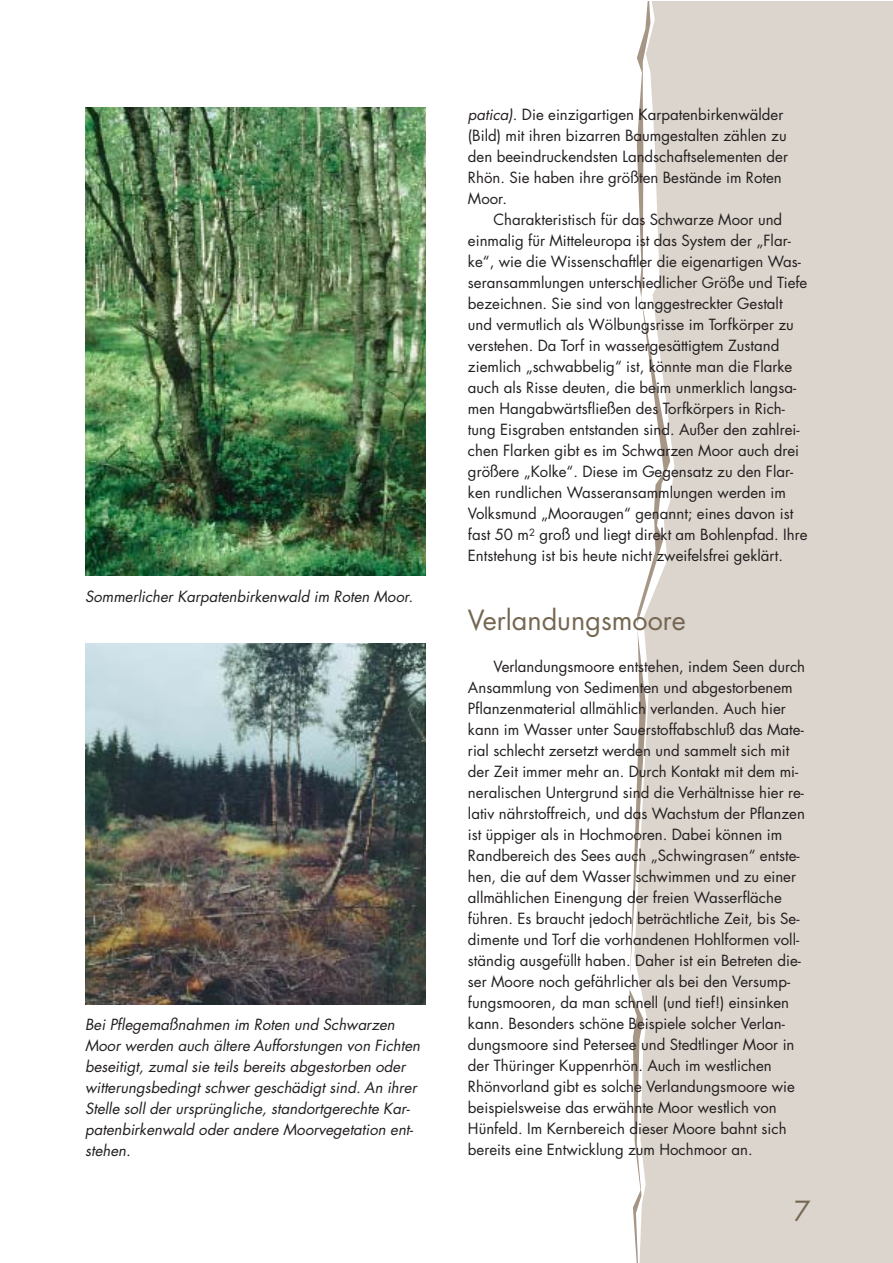
<style>
.page{position:relative;width:893px;height:1263px;background:#fff}
.page>*{position:absolute;margin:0;border:0;box-sizing:border-box;transform-origin:0 0}
.t1{font:27px "Futura";color:#766752}
.t2{font:15px/21px "Futura";color:#231f20}
.t3{font:italic 15px/21px "Futura";color:#231f20}
.s1{font-style:italic}
</style>
<div class="page">
<div style="left:634px;top:2px;width:258px;height:1260px;background:#dcd5cd"></div>
<img style="left:85px;top:644px;width:340px;height:361px">
<img style="left:85px;top:108px;width:340px;height:468px">
<p class="t3" style="left:85px;top:587px;width:329px">Sommerlicher Karpatenbirkenwald im Roten Moor.</p>
<p class="t3" style="left:85px;top:1015px;width:336px">Bei Pflegemaßnahmen im Roten und Schwarzen Moor werden auch ältere Aufforstungen von Fichten beseitigt, zumal sie teils bereits abgestorben oder witterungsbedingt schwer geschädigt sind. An ihrer Stelle soll der ursprüngliche, standortgerechte Kar&shy;patenbirkenwald oder andere Moorvegetation ent&shy;stehen.</p>
<p class="t2" style="left:468px;top:106px;width:321px"><span class="s1">patica)</span>. Die einzigartigen Karpatenbirkenwälder (Bild) mit ihren bizarren Baumgestalten zählen zu den beeindruckendsten Landschaftselementen der Rhön. Sie haben ihre größten Bestände im Roten Moor.</p>
<p class="t2" style="left:468px;top:211px;width:341px;text-indent:26px">Charakteristisch für das Schwarze Moor und einmalig für Mitteleuropa ist das System der „Flar&shy;ke“, wie die Wissenschaftler die eigenartigen Was&shy;seransammlungen unterschiedlicher Größe und Tiefe bezeichnen. Sie sind von langgestreckter Gestalt und vermutlich als Wölbungsrisse im Torfkörper zu verstehen. Da Torf in wassergesättigtem Zustand ziemlich „schwabbelig“ ist, könnte man die Flarke auch als Risse deuten, die beim unmerklich langsa&shy;men Hangabwärtsfließen des Torfkörpers in Rich&shy;tung Eisgraben entstanden sind. Außer den zahlrei&shy;chen Flarken gibt es im Schwarzen Moor auch drei größere „Kolke“. Diese im Gegensatz zu den Flar&shy;ken rundlichen Wasseransammlungen werden im Volksmund „Mooraugen“ genannt; eines davon ist fast 50 m<sup>2</sup> groß und liegt direkt am Bohlenpfad. Ihre Entstehung ist bis heute nicht zweifelsfrei geklärt.</p>
<h1 class="t1" style="left:468px;top:608px;width:219px">Verlandungsmoore</h1>
<p class="t2" style="left:468px;top:658px;width:339px;text-indent:26px">Verlandungsmoore entstehen, indem Seen durch Ansammlung von Sedimenten und abgestorbenem Pflanzenmaterial allmählich verlanden. Auch hier kann im Wasser unter Sauerstoffabschluß das Mate&shy;rial schlecht zersetzt werden und sammelt sich mit der Zeit immer mehr an. Durch Kontakt mit dem mi&shy;neralischen Untergrund sind die Verhältnisse hier re&shy;lativ nährstoffreich, und das Wachstum der Pflanzen ist üppiger als in Hochmooren. Dabei können im Randbereich des Sees auch „Schwingrasen“ entste&shy;hen, die auf dem Wasser schwimmen und zu einer allmählichen Einengung der freien Wasserfläche führen. Es braucht jedoch beträchtliche Zeit, bis Se&shy;dimente und Torf die vorhandenen Hohlformen voll&shy;ständig ausgefüllt haben. Daher ist ein Betreten die&shy;ser Moore noch gefährlicher als bei den Versump&shy;fungsmooren, da man schnell (und tief!) einsinken kann. Besonders schöne Beispiele solcher Verlan&shy;dungsmoore sind Petersee und Stedtlinger Moor in der Thüringer Kuppenrhön. Auch im westlichen Rhönvorland gibt es solche Verlandungsmoore wie beispielsweise das erwähnte Moor westlich von Hünfeld. Im Kernbereich dieser Moore bahnt sich bereits eine Entwicklung zum Hochmoor an.</p>
<h1 class="t1" style="left:794px;top:1199px;width:18px">7</h1>
</div>
